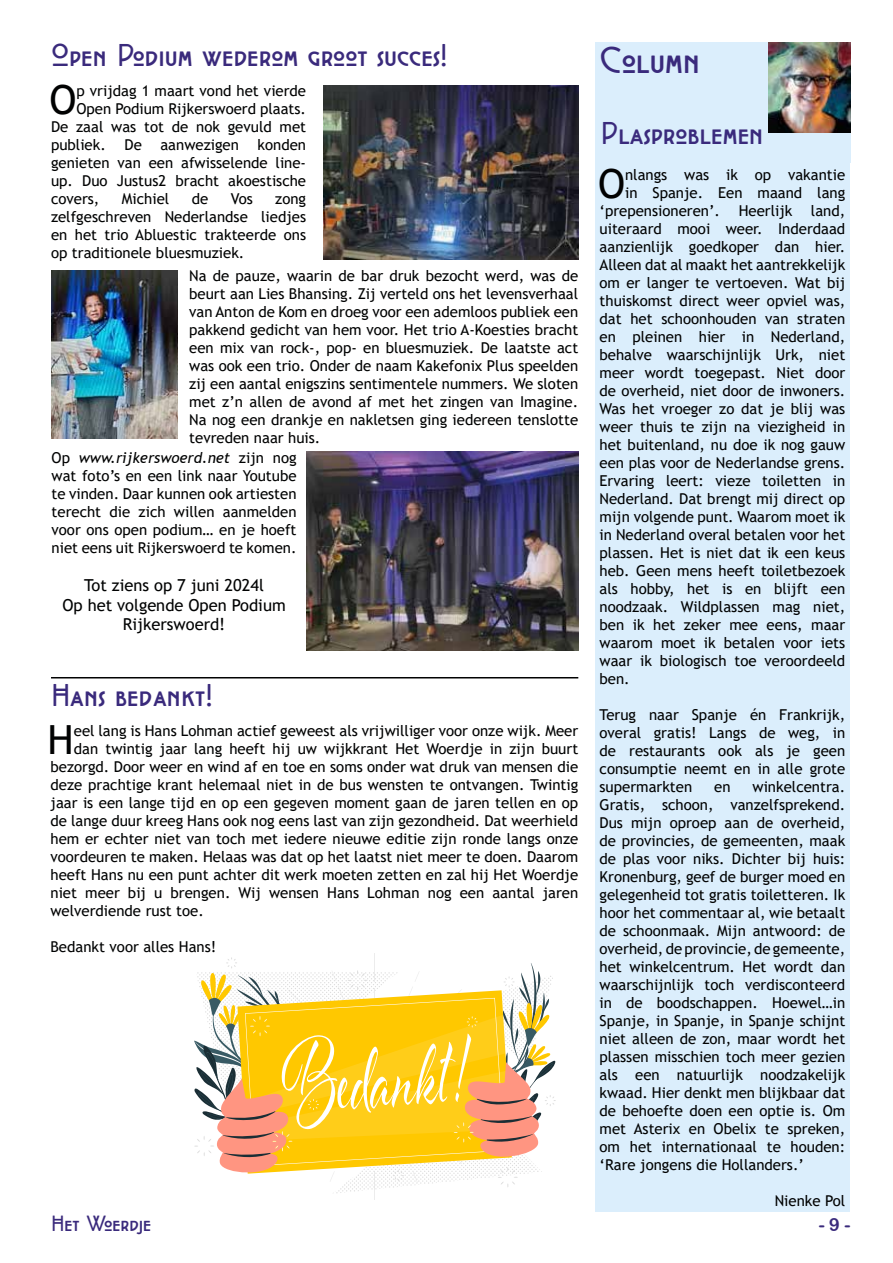
<style>
.page{position:relative;width:893px;height:1263px;background:#fff}
.page>*{position:absolute;margin:0;border:0;box-sizing:border-box;transform-origin:0 0}
.t1{font:113.55px "Al Fresco";color:#fff;scale:.53 1}
.t2{font:40.2px "Trebuchet MS";color:#010202}
.t3{font:36px "Cocotte";color:#3a2a7c}
.t4{font:30px "Cocotte";color:#3a2a7c}
.t5{font:21px "Cocotte";color:#3a2a7c}
.t6{font:18px "Arial Rounded MT Bold";color:#3a2a7c}
.t7{font:16.5px/19.8px "Trebuchet MS";color:#010202;text-align:center}
.t8{font:15px/18px "Trebuchet MS";color:#010202;text-align:justify}
.s1{font-style:italic}
</style>
<div class="page">
<div style="left:595px;top:43px;width:255px;height:120px;background:#dbeefc"></div>
<div style="left:595px;top:133px;width:255px;height:1079px;background:#dbeefc"></div>
<img style="left:769px;top:43px;width:81px;height:90px">
<img style="left:324px;top:85px;width:255px;height:175px">
<img style="left:52px;top:270px;width:126px;height:168px">
<img style="left:307px;top:451px;width:272px;height:199px">
<hr style="left:51px;top:677px;width:527px;height:1px;background:#010202">
<svg style="left:194px;top:953px;width:362px;height:247px"></svg>
<h3 class="t4" style="left:51px;top:35px;width:398px">Open Podium wederom groot succes!</h3>
<h2 class="t2" style="left:49px;top:75px;width:29px">O</h2>
<p class="t8" style="left:77px;top:82px;width:231px">p vrijdag 1 maart vond het vierde</p>
<p class="t8" style="left:77px;top:100px;width:231px">Open Podium Rijkerswoerd plaats.</p>
<p class="t8" style="left:51px;top:118px;width:257px">De zaal was tot de nok gevuld met</p>
<p class="t8" style="left:51px;top:136px;width:257px">publiek. De aanwezigen konden</p>
<p class="t8" style="left:51px;top:154px;width:257px">genieten van een afwisselende line-</p>
<p class="t8" style="left:51px;top:172px;width:257px">up. Duo Justus2 bracht akoestische</p>
<p class="t8" style="left:51px;top:190px;width:50px">covers,</p>
<p class="t8" style="left:122px;top:190px;width:49px">Michiel</p>
<p class="t8" style="left:192px;top:190px;width:18px">de</p>
<p class="t8" style="left:231px;top:190px;width:23px">Vos</p>
<p class="t8" style="left:51px;top:190px;width:257px;text-indent:224px">zong zelfgeschreven Nederlandse liedjes en het trio Abluestic trakteerde ons op traditionele bluesmuziek.</p>
<p class="t8" style="left:189px;top:267px;width:391px">Na de pauze, waarin de bar druk bezocht werd, was de beurt aan Lies Bhansing. Zij verteld ons het levensverhaal van Anton de Kom en droeg voor een ademloos publiek een pakkend gedicht van hem voor. Het trio A-Koesties bracht een mix van rock-, pop- en bluesmuziek. De laatste act was ook een trio. Onder de naam Kakefonix Plus speelden zij een aantal enigszins sentimentele nummers. We sloten met z’n allen de avond af met het zingen van Imagine.<br>Na nog een drankje en nakletsen ging iedereen tenslotte tevreden naar huis.</p>
<p class="t8" style="left:52px;top:448px;width:247px">Op <span class="s1">www.rijkerswoerd.net</span> zijn nog wat foto’s en een link naar Youtube te vinden. Daar kunnen ook artiesten terecht die zich willen aanmelden voor ons open podium… en je hoeft niet eens uit Rijkerswoerd te komen.</p>
<p class="t7" style="left:62px;top:575px;width:225px">Tot ziens op 7 juni 2024l<br>Op het volgende Open Podium<br>Rijkerswoerd!</p>
<h3 class="t4" style="left:51px;top:675px;width:163px">Hans bedankt!</h3>
<h2 class="t2" style="left:48px;top:714px;width:28px">H</h2>
<p class="t8" style="left:74px;top:721px;width:506px">eel lang is Hans Lohman actief geweest als vrijwilliger voor onze wijk. Meer</p>
<p class="t8" style="left:74px;top:739px;width:506px">dan twintig jaar lang heeft hij uw wijkkrant Het Woerdje in zijn buurt</p>
<p class="t8" style="left:50px;top:757px;width:529px">bezorgd. Door weer en wind af en toe en soms onder wat druk van mensen die</p>
<p class="t8" style="left:50px;top:775px;width:529px">deze prachtige krant helemaal niet in de bus wensten te ontvangen. Twintig</p>
<p class="t8" style="left:50px;top:793px;width:529px">jaar is een lange tijd en op een gegeven moment gaan de jaren tellen en op</p>
<p class="t8" style="left:50px;top:811px;width:529px">de lange duur kreeg Hans ook nog eens last van zijn gezondheid. Dat weerhield</p>
<p class="t8" style="left:50px;top:829px;width:529px">hem er echter niet van toch met iedere nieuwe editie zijn ronde langs onze</p>
<p class="t8" style="left:50px;top:847px;width:529px">voordeuren te maken. Helaas was dat op het laatst niet meer te doen. Daarom</p>
<p class="t8" style="left:50px;top:865px;width:529px">heeft Hans nu een punt achter dit werk moeten zetten en zal hij Het Woerdje</p>
<p class="t8" style="left:50px;top:883px;width:529px">niet meer bij u brengen. Wij wensen Hans Lohman nog een aantal jaren</p>
<p class="t8" style="left:50px;top:901px;width:155px">welverdiende rust toe.</p>
<p class="t8" style="left:50px;top:937px;width:167px">Bedankt voor alles Hans!</p>
<h1 class="t1" style="left:276px;top:1007px;width:349px;rotate:-4deg">Bedankt!</h1>
<h3 class="t3" style="left:600px;top:37px;width:103px">Column</h3>
<h3 class="t4" style="left:600px;top:114px;width:165px">Plasproblemen</h3>
<h2 class="t2" style="left:598px;top:158px;width:29px">O</h2>
<p class="t8" style="left:625px;top:166px;width:222px">nlangs was ik op vakantie</p>
<p class="t8" style="left:625px;top:184px;width:222px">in Spanje. Een maand lang</p>
<p class="t8" style="left:600px;top:202px;width:247px">‘prepensioneren’. Heerlijk land,</p>
<p class="t8" style="left:600px;top:220px;width:247px">uiteraard mooi weer. Inderdaad</p>
<p class="t8" style="left:600px;top:238px;width:247px">aanzienlijk goedkoper dan hier.</p>
<p class="t8" style="left:600px;top:256px;width:247px">Alleen dat al maakt het aantrekkelijk</p>
<p class="t8" style="left:600px;top:274px;width:247px">om er langer te vertoeven. Wat bij</p>
<p class="t8" style="left:600px;top:292px;width:247px">thuiskomst direct weer opviel was,</p>
<p class="t8" style="left:600px;top:310px;width:247px">dat het schoonhouden van straten</p>
<p class="t8" style="left:600px;top:328px;width:247px">en pleinen hier in Nederland,</p>
<p class="t8" style="left:600px;top:346px;width:247px">behalve waarschijnlijk Urk, niet</p>
<p class="t8" style="left:600px;top:364px;width:247px">meer wordt toegepast. Niet door</p>
<p class="t8" style="left:600px;top:382px;width:247px">de overheid, niet door de inwoners.</p>
<p class="t8" style="left:600px;top:400px;width:247px">Was het vroeger zo dat je blij was</p>
<p class="t8" style="left:600px;top:418px;width:247px">weer thuis te zijn na viezigheid in</p>
<p class="t8" style="left:600px;top:436px;width:247px">het buitenland, nu doe ik nog gauw</p>
<p class="t8" style="left:600px;top:454px;width:247px">een plas voor de Nederlandse grens.</p>
<p class="t8" style="left:600px;top:472px;width:247px">Ervaring leert: vieze toiletten in</p>
<p class="t8" style="left:600px;top:490px;width:247px">Nederland. Dat brengt mij direct op</p>
<p class="t8" style="left:600px;top:508px;width:247px">mijn volgende punt. Waarom moet ik</p>
<p class="t8" style="left:600px;top:526px;width:247px">in Nederland overal betalen voor het</p>
<p class="t8" style="left:600px;top:544px;width:247px">plassen. Het is niet dat ik een keus</p>
<p class="t8" style="left:600px;top:562px;width:247px">heb. Geen mens heeft toiletbezoek</p>
<p class="t8" style="left:600px;top:580px;width:247px">als hobby, het is en blijft een</p>
<p class="t8" style="left:600px;top:598px;width:247px">noodzaak. Wildplassen mag niet,</p>
<p class="t8" style="left:600px;top:616px;width:247px">ben ik het zeker mee eens, maar</p>
<p class="t8" style="left:600px;top:634px;width:247px">waarom moet ik betalen voor iets</p>
<p class="t8" style="left:600px;top:652px;width:247px">waar ik biologisch toe veroordeeld</p>
<p class="t8" style="left:600px;top:670px;width:32px">ben.</p>
<p class="t8" style="left:600px;top:706px;width:247px">Terug naar Spanje én Frankrijk, overal gratis! Langs de weg, in de restaurants ook als je geen consumptie neemt en in alle grote supermarkten</p>
<p class="t8" style="left:600px;top:778px;width:247px;text-indent:153px">winkelcentra.<br>Gratis, schoon, vanzelfsprekend.<br>Dus mijn oproep aan de overheid, de provincies, de gemeenten, maak de plas voor niks. Dichter bij huis:<br>Kronenburg, geef de burger moed en gelegenheid tot gratis toiletteren. Ik hoor het commentaar al, wie betaalt de schoonmaak. Mijn antwoord: de overheid, de provincie, de gemeente, het winkelcentrum. Het wordt dan waarschijnlijk toch verdisconteerd in de boodschappen. Hoewel…in Spanje, in Spanje, in Spanje schijnt niet alleen de zon, maar wordt het plassen misschien toch meer gezien als een natuurlijk noodzakelijk kwaad. Hier denkt men blijkbaar dat de behoefte doen een optie is. Om met Asterix en Obelix te spreken, om het internationaal te houden: ‘Rare jongens die Hollanders.’</p>
<p class="t8" style="left:775px;top:1192px;width:72px">Nienke Pol</p>
<p class="t8" style="left:714px;top:778px;width:18px">en</p>
<h3 class="t5" style="left:51px;top:1209px;width:102px">Het Woerdje</h3>
<p class="t6" style="left:819px;top:1213px;width:33px">- 9 -</p>
</div>
